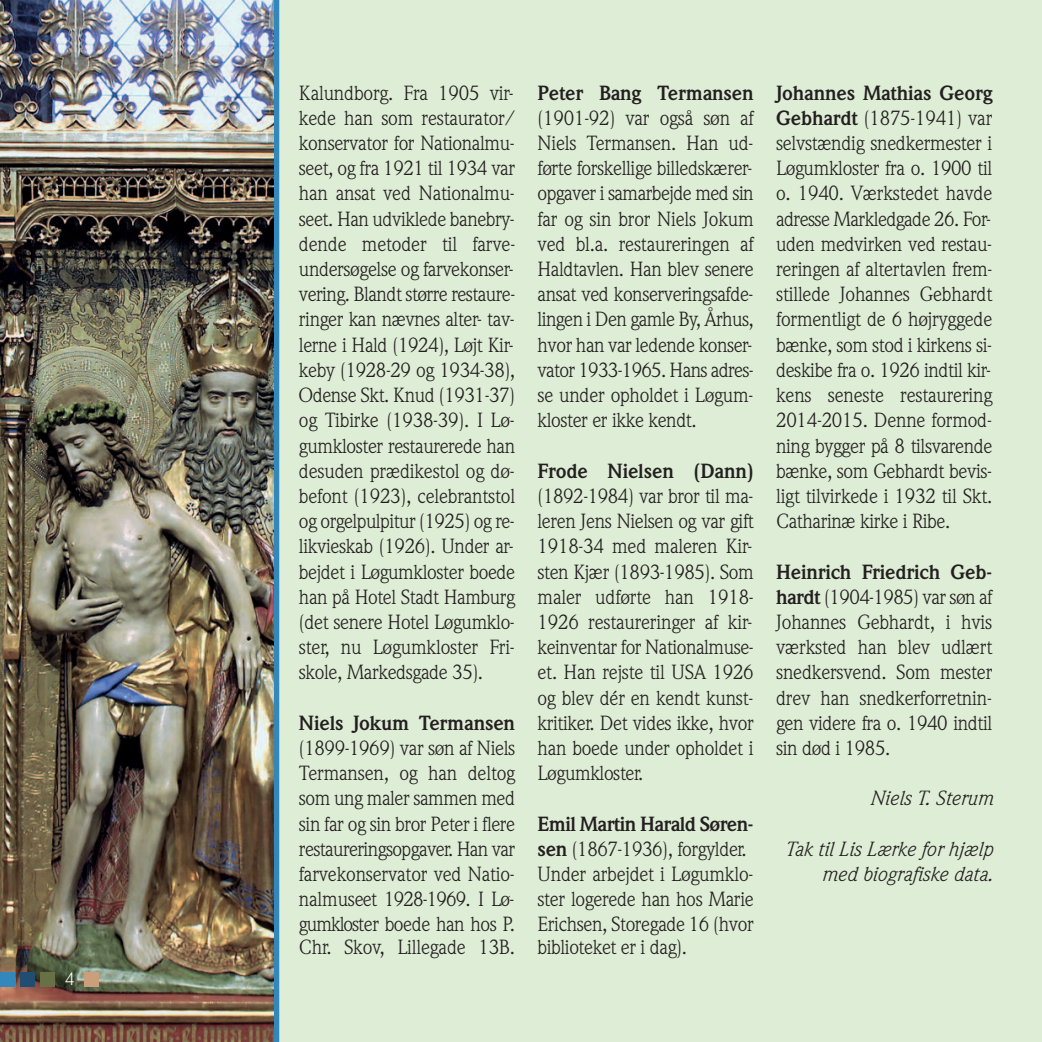
<style>
.page{position:relative;width:1042px;height:1042px;background:#deedd5}
.page>*{position:absolute;margin:0;border:0;box-sizing:border-box;transform-origin:0 0}
.t1{font:20.12px/25.2px "Weidemann";letter-spacing:-.02em;color:#231f20;text-align:justify}
.t2{font:700 20.12px "Weidemann";letter-spacing:-.01em;color:#231f20}
.t3{font:italic 20.12px/25.2px "Weidemann";color:#231f20;text-align:right}
.t4{font:17.5px "Weidemann";color:#fff}
.s1{font-weight:700}
</style>
<div class="page">
<img style="left:0;top:0;width:274px;height:1042px">
<div style="left:274px;top:0;width:5px;height:1042px;background:#3287bb"></div>
<div style="left:84px;top:972px;width:15px;height:15px;background:#c9a07b"></div>
<div style="left:0;top:972px;width:15px;height:15px;background:#3287bb"></div>
<div style="left:20px;top:972px;width:15px;height:15px;background:#204d72"></div>
<div style="left:40px;top:972px;width:15px;height:15px;background:#687145"></div>
<p class="t4" style="left:65px;top:972px;width:11px">4</p>
<p class="t1" style="left:299px;top:82px;width:218px">Kalundborg. Fra 1905 vir&shy;kede han som restaurator/ konservator for Nationalmu&shy;seet, og fra 1921 til 1934 var han ansat ved Nationalmu&shy;seet. Han udviklede banebry&shy;dende metoder til farve&shy;undersøgelse og farvekonser&shy;vering. Blandt større restaure&shy;ringer kan nævnes alter- tav&shy;lerne i Hald (1924), Løjt Kir&shy;keby (1928-29 og 1934-38), Odense Skt. Knud (1931-37) og Tibirke (1938-39). I Lø&shy;gumkloster restaurerede han desuden prædikestol og dø&shy;befont (1923), celebrantstol og orgelpulpitur (1925) og re&shy;likvieskab (1926). Under ar&shy;bejdet i Løgumkloster boede han på Hotel Stadt Hamburg (det senere Hotel Løgumklo&shy;ster, nu Løgumkloster Fri&shy;skole, Markedsgade 35).</p>
<p class="t2" style="left:299px;top:715px;width:218px">Niels Jokum Termansen</p>
<p class="t1" style="left:299px;top:737px;width:218px">(1899-1969) var søn af Niels Termansen, og han deltog som ung maler sammen med sin far og sin bror Peter i flere restaureringsopgaver. Han var farvekonservator ved Natio&shy;nalmuseet 1928-1969. I Lø&shy;gumkloster boede han hos P.</p>
<p class="t1" style="left:299px;top:936px;width:218px">Chr. Skov, Lillegade 13B.</p>
<p class="t2" style="left:537px;top:85px;width:218px">Peter Bang Termansen</p>
<p class="t1" style="left:537px;top:107px;width:218px">(1901-92) var også søn af Niels Termansen. Han ud&shy;førte forskellige billedskærer&shy;opgaver i samarbejde med sin far og sin bror Niels Jokum ved bl.a. restaureringen af Haldtavlen. Han blev senere ansat ved konserveringsafde&shy;lingen i Den gamle By, Århus, hvor han var ledende konser&shy;vator 1933-1965. Hans adres&shy;se under opholdet i Løgum&shy;kloster er ikke kendt.</p>
<p class="t2" style="left:537px;top:463px;width:218px">Frode Nielsen (Dann)</p>
<p class="t1" style="left:537px;top:485px;width:218px">(1892-1984) var bror til ma&shy;leren Jens Nielsen og var gift 1918-34 med maleren Kir&shy;sten Kjær (1893-1985). Som maler udførte han 1918- 1926 restaureringer af kir&shy;keinventar for Nationalmuse&shy;et. Han rejste til USA 1926 og blev dér en kendt kunst&shy;kritiker. Det vides ikke, hvor han boede under opholdet i Løgumkloster.</p>
<p class="t1" style="left:537px;top:813px;width:218px;text-align:left"><span class="s1">Emil Martin Harald Søren&shy;sen</span> (1867-1936), forgylder.<br>Under arbejdet i Løgumklo&shy;ster logerede han hos Marie<br>Erichsen, Storegade 16 (hvor</p>
<p class="t1" style="left:537px;top:936px;width:151px">biblioteket er i dag).</p>
<p class="t1" style="left:776px;top:82px;width:218px"><span class="s1">Johannes Mathias Georg Gebhardt</span> (1875-1941) var selvstændig snedkermester i Løgumkloster fra o. 1900 til o. 1940. Værkstedet havde adresse Markledgade 26. For&shy;uden medvirken ved restau&shy;reringen af altertavlen frem&shy;stillede Johannes Gebhardt formentligt de 6 højryggede bænke, som stod i kirkens si&shy;deskibe fra o. 1926 indtil kir&shy;kens seneste restaurering 2014-2015. Denne formod&shy;ning bygger på 8 tilsvarende bænke, som Gebhardt bevis&shy;ligt tilvirkede i 1932 til Skt.<br>Catharinæ kirke i Ribe.</p>
<p class="t1" style="left:776px;top:561px;width:218px"><span class="s1">Heinrich Friedrich Geb&shy;hardt</span> (1904-1985) var søn af Johannes Gebhardt, i hvis værksted han blev udlært snedkersvend. Som mester drev han snedkerforretnin&shy;gen videre fra o. 1940 indtil sin død i 1985.</p>
<p class="t3" style="left:869px;top:787px;width:124px">Niels T. Sterum</p>
<p class="t3" style="left:784px;top:838px;width:209px">Tak til Lis Lærke for hjælp med biografiske data.</p>
</div>
